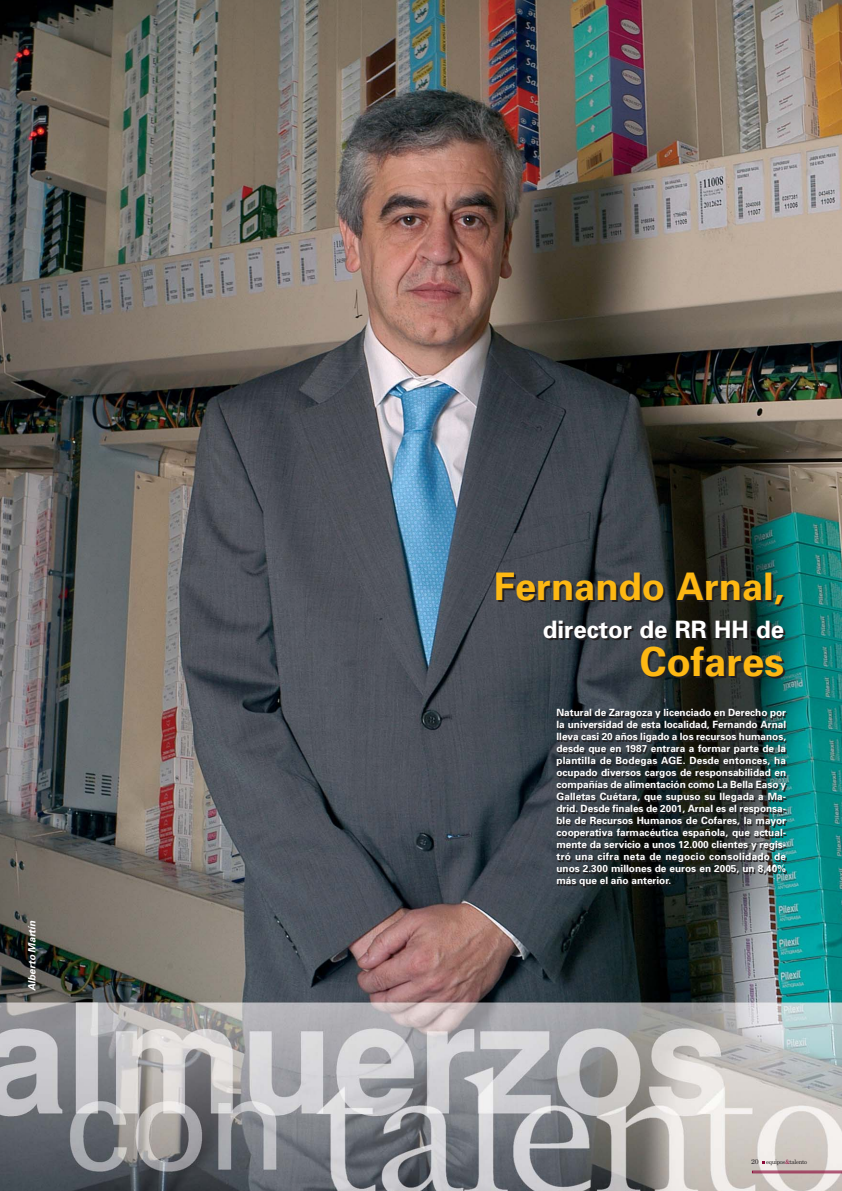
<style>
.page{position:relative;width:842px;height:1191px;background:#fff}
.page>*{position:absolute;margin:0;border:0;box-sizing:border-box;transform-origin:0 0}
.t1{font:700 40px "Univers";color:#fdb813}
.t2{font:700 38px "Univers";color:#fdb813}
.t3{font:700 24px "Univers";color:#fff}
.t4{font:700 10px/12px "Univers";color:#fff;text-align:justify}
.t5{font:italic 700 10px "Univers";color:#fff}
.t6{font:6px "Century Schoolbook";letter-spacing:-.055em;color:#231f20}
.s1{font-size:7px}
.s2{color:#8d0b3a}
</style>
<div class="page">
<img style="left:0;top:1px;width:841px;height:1190px">
<svg style="left:752px;top:1170px;width:89px;height:3px"></svg>
<p class="t5" style="left:26px;top:991px;width:74px;rotate:-90deg">Alberto Martín</p>
<h2 class="t2" style="left:494px;top:562px;width:292px">Fernando Arnal,</h2>
<h3 class="t3" style="left:543px;top:614px;width:243px">director de RR HH de</h3>
<h1 class="t1" style="left:640px;top:636px;width:146px">Cofares</h1>
<p class="t4" style="left:556px;top:706px;width:231px">Natural de Zaragoza y licenciado en Derecho por la universidad de esta localidad, Fernando Arnal lleva casi 20 años ligado a los recursos humanos, desde que en 1987 entrara a formar parte de la plantilla de Bodegas AGE. Desde entonces, ha ocupado diversos cargos de responsabilidad en compañías de alimentación como La Bella Easo y Galletas Cuétara, que supuso su llegada a Ma&shy;drid. Desde finales de 2001, Arnal es el responsa&shy;ble de Recursos Humanos de Cofares, la mayor cooperativa farmacéutica española, que actual&shy;mente da servicio a unos 12.000 clientes y regis&shy;tró una cifra neta de negocio consolidado de unos 2.300 millones de euros en 2005, un 8,40% más que el año anterior.</p>
<p class="t6" style="left:751px;top:1158px;width:57px"><span class="s1">20</span> equipos<span class="s2">&amp;</span>talento</p>
</div>
